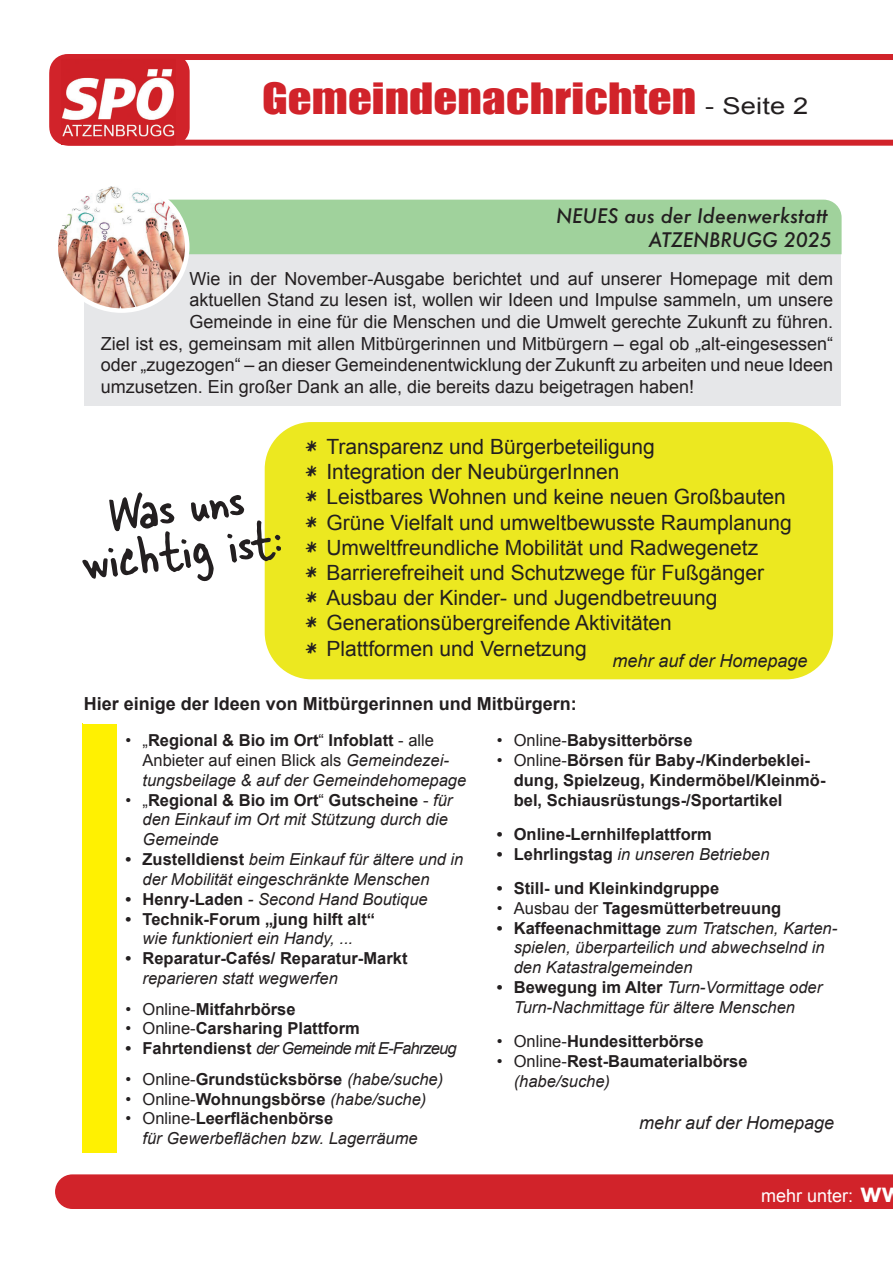
<style>
.page{position:relative;width:893px;height:1263px;background:#fff}
.page>*{position:absolute;margin:0;border:0;box-sizing:border-box;transform-origin:0 0}
.t1{font:61.5px "Skippy Sharp";color:#231f20}
.t2{font:39.6px "Impact";letter-spacing:.005em;color:#d1232a;scale:1.18 1}
.t3{font:21px "Arial";color:#231f20}
.t4{font:italic 500 19.5px "Futura";color:#231f20}
.t5{font:18px "Arial";color:#231f20}
.t6{font:700 18px "Arial";color:#231f20}
.t7{font:italic 18px "Arial";color:#231f20}
.t8{font:18px "Arial";color:#fff}
.t9{font:italic 16.5px/19.8px "Arial";color:#231f20}
.t10{font:700 16.5px/19.8px "Arial";color:#231f20}
.t11{font:italic 16.5px "Arial";letter-spacing:-.05em;color:#231f20}
.s1{font-family:"Arial";font-size:23.1px;color:#231f20}
.s2{font-family:"Skippy Sharp"}
.s3{font-style:normal}
.s4{font-weight:700;font-style:normal}
.s5{font-weight:400;font-style:italic}
.s6{font-weight:400}
.s7{font-weight:700;font-size:27px}
</style>
<div class="page">
<div style="left:265px;top:422px;width:568px;height:257px;background:#ece820;border-radius:47px"></div>
<div style="left:83px;top:723px;width:34px;height:430px;background:#fff101"></div>
<svg style="left:59px;top:54px;width:834px;height:92px"></svg>
<div style="left:49px;top:54px;width:141px;height:92px;background:#d1232a;border-radius:18px"></div>
<img style="left:62px;top:69px;width:113px;height:68px">
<div style="left:55px;top:1174px;width:838px;height:35px;background:#d1232a"></div>
<div style="left:84px;top:247px;width:756px;height:159px;background:#e6e7e9"></div>
<div style="left:187px;top:200px;width:655px;height:54px;background:#a0d29c"></div>
<img style="left:59px;top:186px;width:128px;height:122px">
<div style="left:54px;top:181px;width:135px;height:132px;border:4px solid #fff;border-radius:50%"></div>
<div style="left:84px;top:684px;width:674px;height:40px;background:#fff"></div>
<p class="t2" style="left:262px;top:68px;width:464px">Gemeindenachrichten <span class="s1">- Seite 2</span></p>
<p class="t4" style="left:556px;top:203px;width:273px">NEUES aus der Ideenwerkstatt</p>
<p class="t4" style="left:648px;top:226px;width:185px">ATZENBRUGG 2025</p>
<p class="t5" style="left:189px;top:267px;width:645px">Wie in der November-Ausgabe berichtet und auf unserer Homepage mit dem</p>
<p class="t5" style="left:189px;top:288px;width:645px">aktuellen Stand zu lesen ist, wollen wir Ideen und Impulse sammeln, um unsere</p>
<p class="t5" style="left:189px;top:310px;width:645px">Gemeinde in eine für die Menschen und die Umwelt gerechte Zukunft zu führen.</p>
<p class="t5" style="left:101px;top:331px;width:734px">Ziel ist es, gemeinsam mit allen Mitbürgerinnen und Mitbürgern – egal ob „alt-eingesessen“</p>
<p class="t5" style="left:101px;top:353px;width:734px">oder „zugezogen“ – an dieser Gemeindenentwicklung der Zukunft zu arbeiten und neue Ideen</p>
<p class="t5" style="left:101px;top:375px;width:595px">umzusetzen. Ein großer Dank an alle, die bereits dazu beigetragen haben!</p>
<p class="t1" style="left:104px;top:470px;width:136px;rotate:-7deg">Was uns</p>
<p class="t1" style="left:76px;top:518px;width:204px;rotate:-7deg">wichtig ist:</p>
<p class="t3" style="left:305px;top:433px;width:351px"><span class="s2">*</span> Transparenz und Bürgerbeteiligung</p>
<p class="t3" style="left:305px;top:458px;width:316px"><span class="s2">*</span> Integration der NeubürgerInnen</p>
<p class="t3" style="left:305px;top:483px;width:482px"><span class="s2">*</span> Leistbares Wohnen und keine neuen Großbauten</p>
<p class="t3" style="left:305px;top:508px;width:488px"><span class="s2">*</span> Grüne Vielfalt und umweltbewusste Raumplanung</p>
<p class="t3" style="left:305px;top:534px;width:455px"><span class="s2">*</span> Umweltfreundliche Mobilität und Radwegenetz</p>
<p class="t3" style="left:305px;top:559px;width:460px"><span class="s2">*</span> Barrierefreiheit und Schutzwege für Fußgänger</p>
<p class="t3" style="left:305px;top:584px;width:414px"><span class="s2">*</span> Ausbau der Kinder- und Jugendbetreuung</p>
<p class="t3" style="left:305px;top:609px;width:368px"><span class="s2">*</span> Generationsübergreifende Aktivitäten</p>
<p class="t3" style="left:305px;top:634px;width:283px"><span class="s2">*</span> Plattformen und Vernetzung</p>
<p class="t7" style="left:612px;top:649px;width:197px">mehr auf der Homepage</p>
<p class="t6" style="left:84px;top:692px;width:495px">Hier einige der Ideen von Mitbürgerinnen und Mitbürgern:</p>
<p class="t9" style="left:142px;top:731px;width:325px;text-indent:-17px"><span class="s3">• „</span><span class="s4">Regional &amp; Bio im Ort</span><span class="s3">“</span> <span class="s4">Infoblatt</span> <span class="s3">- alle<br>Anbieter auf einen Blick als</span> Gemeindezei&shy;tungsbeilage &amp; auf der Gemeindehomepage</p>
<p class="t9" style="left:142px;top:790px;width:311px;text-indent:-17px"><span class="s3">• „</span><span class="s4">Regional &amp; Bio im Ort</span><span class="s3">“</span> <span class="s4">Gutscheine</span> <span class="s3">-</span> für den Einkauf im Ort mit Stützung durch die<br>Gemeinde</p>
<p class="t9" style="left:142px;top:850px;width:322px;text-indent:-17px"><span class="s4">• Zustelldienst</span> beim Einkauf für ältere und in der Mobilität eingeschränkte Menschen</p>
<p class="t9" style="left:125px;top:889px;width:304px"><span class="s4">• Henry-Laden</span> - Second Hand Boutique</p>
<p class="t10" style="left:125px;top:909px;width:251px;text-align:center">• Technik-Forum „jung hilft alt“ <span class="s5">wie funktioniert ein Handy, ...</span></p>
<p class="t10" style="left:142px;top:949px;width:266px;text-indent:-17px">• Reparatur-Cafés/ Reparatur-Markt <span class="s5">reparieren statt wegwerfen</span></p>
<p class="t10" style="left:125px;top:999px;width:172px"><span class="s6">• Online-</span>Mitfahrbörse</p>
<p class="t10" style="left:125px;top:1019px;width:236px"><span class="s6">• Online-</span>Carsharing Plattform</p>
<p class="t11" style="left:125px;top:1038px;width:333px"><span class="s4">• Fahrtendienst</span> der Gemeinde mit E-Fahrzeug</p>
<p class="t10" style="left:125px;top:1069px;width:319px"><span class="s6">• Online-</span>Grundstücksbörse <span class="s5">(habe/suche)</span></p>
<p class="t10" style="left:125px;top:1089px;width:302px"><span class="s6">• Online-</span>Wohnungsbörse <span class="s5">(habe/suche)</span></p>
<p class="t9" style="left:142px;top:1109px;width:277px;text-indent:-17px"><span class="s3">• Online-</span><span class="s4">Leerflächenbörse<br></span>für Gewerbeflächen bzw. Lagerräume</p>
<p class="t10" style="left:497px;top:731px;width:197px"><span class="s6">• Online-</span>Babysitterbörse</p>
<p class="t10" style="left:514px;top:751px;width:313px;text-indent:-17px"><span class="s6">• Online-</span>Börsen für Baby-/Kinderbeklei&shy;dung, Spielzeug, Kindermöbel/Kleinmö&shy;bel, Schiausrüstungs-/Sportartikel</p>
<p class="t10" style="left:497px;top:825px;width:217px">• Online-Lernhilfeplattform</p>
<p class="t9" style="left:497px;top:844px;width:274px"><span class="s4">• Lehrlingstag</span> in unseren Betrieben</p>
<p class="t10" style="left:497px;top:879px;width:224px">• Still- und Kleinkindgruppe</p>
<p class="t10" style="left:497px;top:898px;width:286px"><span class="s6">• Ausbau der</span> Tagesmütterbetreuung</p>
<p class="t9" style="left:514px;top:918px;width:325px;text-indent:-17px"><span class="s4">• Kaffeenachmittage</span> zum Tratschen, Karten&shy;spielen, überparteilich und abwechselnd in den Katastralgemeinden</p>
<p class="t9" style="left:514px;top:977px;width:310px;text-indent:-17px"><span class="s4">• Bewegung im Alter</span> Turn-Vormittage oder<br>Turn-Nachmittage für ältere Menschen</p>
<p class="t10" style="left:497px;top:1032px;width:208px"><span class="s6">• Online-</span>Hundesitterbörse</p>
<p class="t10" style="left:514px;top:1051px;width:235px;text-indent:-17px"><span class="s6">• Online-</span>Rest-Baumaterialbörse <span class="s5">(habe/suche)</span></p>
<p class="t7" style="left:639px;top:1111px;width:197px">mehr auf der Homepage</p>
<p class="t8" style="left:761px;top:1183px;width:143px">mehr unter: <span class="s7">ww</span></p>
</div>
